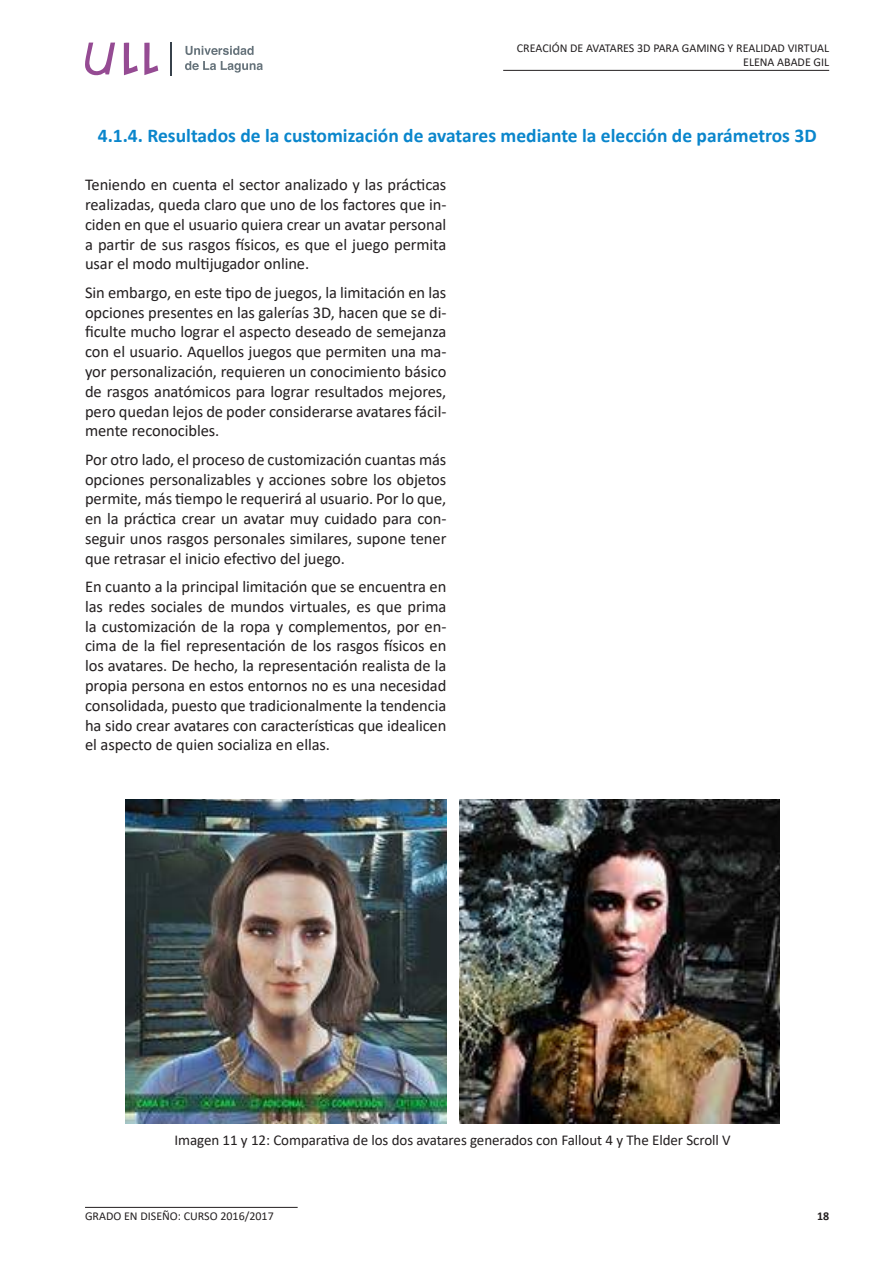
<style>
.page{position:relative;width:893px;height:1263px;background:#fff}
.page>*{position:absolute;margin:0;border:0;box-sizing:border-box;transform-origin:0 0}
.t1{font:700 19.5px "Calibri";color:#0a86cc}
.t2{font:16.5px/19.8px "Calibri";letter-spacing:-.005em;color:#231f20;text-align:justify}
.t3{font:15px "Calibri";letter-spacing:-.005em;color:#231f20}
.t4{font:12px/14.4px "Calibri";color:#231f20;text-align:right}
.t5{font:700 12px "Calibri";color:#231f20}
</style>
<div class="page">
<svg style="left:144px;top:43px;width:14px;height:32px"></svg>
<svg style="left:124px;top:43px;width:14px;height:32px"></svg>
<svg style="left:85px;top:43px;width:30px;height:33px"></svg>
<hr style="left:171px;top:43px;width:1px;height:33px;background:#37414b">
<svg style="left:186px;top:46px;width:68px;height:9px"></svg>
<svg style="left:185px;top:61px;width:78px;height:12px"></svg>
<hr style="left:503px;top:70px;width:326px;height:1px;background:#231f20">
<hr style="left:85px;top:1207px;width:213px;height:1px;background:#231f20">
<img style="left:126px;top:799px;width:320px;height:324px">
<img style="left:459px;top:799px;width:321px;height:324px">
<p class="t4" style="left:517px;top:40px;width:314px">CREACIÓN DE AVATARES 3D PARA GAMING Y REALIDAD VIRTUAL<br>ELENA ABADE GIL</p>
<p class="t1" style="left:98px;top:122px;width:720px">4.1.4. Resultados de la customización de avatares mediante la elección de parámetros 3D</p>
<p class="t2" style="left:85px;top:174px;width:363px">Teniendo en cuenta el sector analizado y las prácticas realizadas, queda claro que uno de los factores que in&shy;ciden en que el usuario quiera crear un avatar personal a partir de sus rasgos físicos, es que el juego permita usar el modo multijugador online.</p>
<p class="t2" style="left:85px;top:282px;width:363px">Sin embargo, en este tipo de juegos, la limitación en las opciones presentes en las galerías 3D, hacen que se di&shy;ficulte mucho lograr el aspecto deseado de semejanza con el usuario. Aquellos juegos que permiten una ma&shy;yor personalización, requieren un conocimiento básico de rasgos anatómicos para lograr resultados mejores, pero quedan lejos de poder considerarse avatares fácil&shy;mente reconocibles.</p>
<p class="t2" style="left:85px;top:449px;width:363px">Por otro lado, el proceso de customización cuantas más opciones personalizables y acciones sobre los objetos permite, más tiempo le requerirá al usuario. Por lo que, en la práctica crear un avatar muy cuidado para con&shy;seguir unos rasgos personales similares, supone tener que retrasar el inicio efectivo del juego.</p>
<p class="t2" style="left:85px;top:576px;width:363px">En cuanto a la principal limitación que se encuentra en las redes sociales de mundos virtuales, es que prima la customización de la ropa y complementos, por en&shy;cima de la fiel representación de los rasgos físicos en los avatares. De hecho, la representación realista de la propia persona en estos entornos no es una necesidad consolidada, puesto que tradicionalmente la tendencia ha sido crear avatares con características que idealicen el aspecto de quien socializa en ellas.</p>
<p class="t3" style="left:175px;top:1129px;width:558px">Imagen 11 y 12: Comparativa de los dos avatares generados con Fallout 4 y The Elder Scroll V</p>
<p class="t4" style="left:85px;top:1209px;width:190px">GRADO EN DISEÑO: CURSO 2016/2017</p>
<p class="t5" style="left:817px;top:1208px;width:14px">18</p>
</div>
